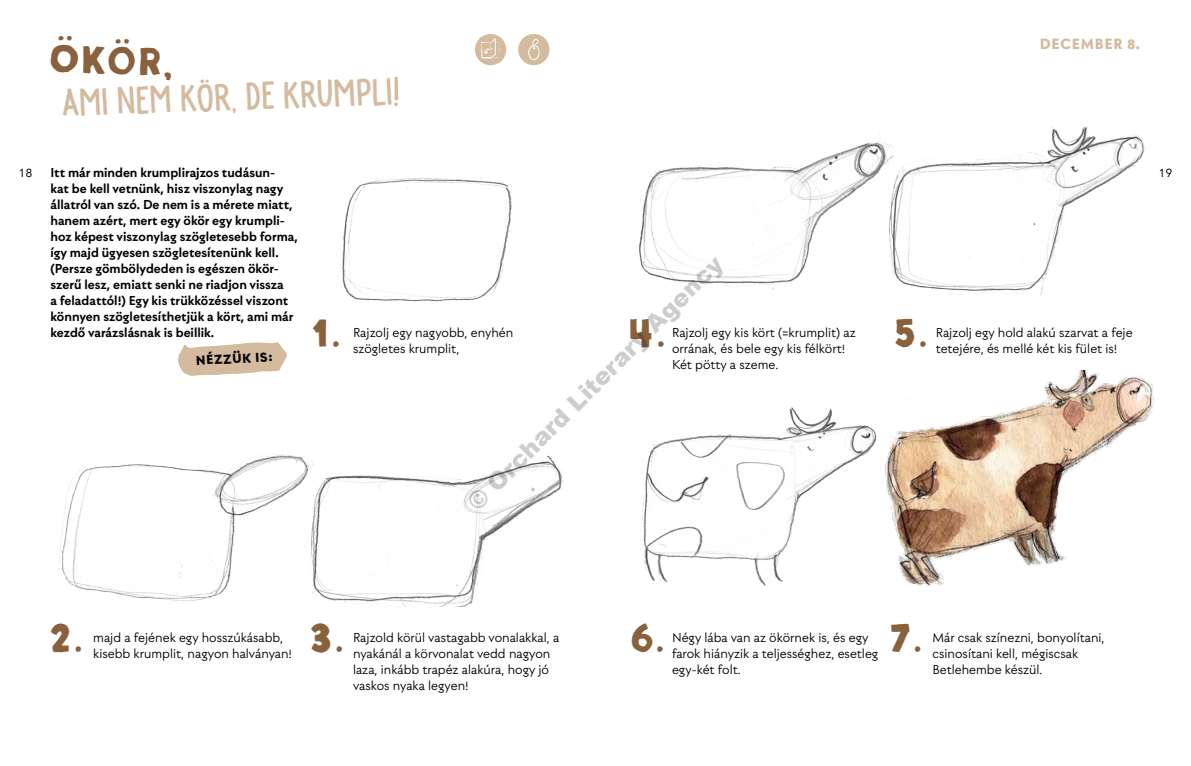
<style>
.page{position:relative;width:1191px;height:766px;background:#fff}
.page>*{position:absolute;margin:0;border:0;box-sizing:border-box;transform-origin:0 0}
.t1{font:condensed 40px "SD Sans";color:#d4ba9e}
.t2{font:40px "SD Sans Fill One";color:#89613c}
.t3{font:900 24px "Arial";color:rgb(0 0 0/.2)}
.t4{font:900 16px "Utily";letter-spacing:.05em;color:#d4ba9e}
.t5{font:14px/16px "Utily";color:#000}
.t6{font:700 14px/16px "Utily";color:#000}
.t7{font:900 14px "Utily";color:#000}
</style>
<div class="page">
<div style="left:475px;top:34px;width:31px;height:31px;background:#d4ba9e;border-radius:50%"></div>
<img style="left:479px;top:37px;width:23px;height:25px">
<div style="left:518px;top:34px;width:31px;height:31px;background:#d4ba9e;border-radius:50%"></div>
<img style="left:528px;top:39px;width:12px;height:21px">
<svg style="left:178px;top:342px;width:109px;height:34px"></svg>
<img style="left:342px;top:178px;width:170px;height:124px">
<img style="left:320px;top:455px;width:244px;height:151px">
<img style="left:59px;top:454px;width:261px;height:147px">
<img style="left:639px;top:142px;width:240px;height:148px">
<img style="left:879px;top:126px;width:267px;height:169px">
<img style="left:642px;top:407px;width:235px;height:179px">
<img style="left:885px;top:370px;width:270px;height:217px">
<h1 class="t2" style="left:50px;top:32px;width:127px;rotate:2deg">Ökör,</h1>
<h1 class="t1" style="left:62px;top:79px;width:339px;rotate:-2deg">ami nem kör, de krumpli!</h1>
<p class="t4" style="left:1040px;top:34px;width:101px">DECEMBER 8.</p>
<p class="t6" style="left:50px;top:164px;width:249px">Itt már minden krumplirajzos tudásun-<br>kat be kell vetnünk, hisz viszonylag nagy állatról van szó. De nem is a mérete miatt, hanem azért, mert egy ökör egy krumpli&shy;hoz képest viszonylag szögletesebb forma, így majd ügyesen szögletesítenünk kell. (Persze gömbölydeden is egészen ökör&shy;szerű lesz, emiatt senki ne riadjon vissza<br>a feladattól!) Egy kis trükközéssel viszont könnyen szögletesíthetjük a kört, ami már kezdő varázslásnak is beillik.</p>
<p class="t5" style="left:19px;top:164px;width:15px">18</p>
<p class="t5" style="left:1158px;top:164px;width:15px">19</p>
<h2 class="t3" style="left:459px;top:493px;width:350px;rotate:-45deg">© Orchard Literary Agency</h2>
<h1 class="t2" style="left:629px;top:307px;width:39px">4.</h1>
<p class="t5" style="left:672px;top:324px;width:185px">Rajzolj egy kis kört (=krumplit) az orrának, és bele egy kis félkört!<br>Két pötty a szeme.</p>
<h1 class="t2" style="left:893px;top:307px;width:37px">5.</h1>
<p class="t5" style="left:935px;top:324px;width:198px">Rajzolj egy hold alakú szarvat a feje tetejére, és mellé két kis fület is!</p>
<h1 class="t2" style="left:310px;top:307px;width:33px">1.</h1>
<p class="t5" style="left:353px;top:324px;width:162px">Rajzolj egy nagyobb, enyhén szögletes krumplit,</p>
<p class="t7" style="left:195px;top:352px;width:78px;rotate:-3deg">NÉZZÜK IS:</p>
<h1 class="t2" style="left:51px;top:611px;width:35px">2.</h1>
<p class="t5" style="left:93px;top:628px;width:200px">majd a fejének egy hosszúkásabb, kisebb krumplit, nagyon halványan!</p>
<h1 class="t2" style="left:310px;top:611px;width:36px">3.</h1>
<p class="t5" style="left:353px;top:628px;width:208px">Rajzold körül vastagabb vonalakkal, a nyakánál a körvonalat vedd nagyon laza, inkább trapéz alakúra, hogy jó vaskos nyaka legyen!</p>
<h1 class="t2" style="left:629px;top:611px;width:38px">6.</h1>
<p class="t5" style="left:672px;top:628px;width:208px">Négy lába van az ökörnek is, és egy farok hiányzik a teljességhez, esetleg egy-két folt.</p>
<h1 class="t2" style="left:890px;top:611px;width:35px">7.</h1>
<p class="t5" style="left:932px;top:628px;width:174px">Már csak színezni, bonyolítani, csinosítani kell, mégiscsak<br>Betlehembe készül.</p>
</div>
